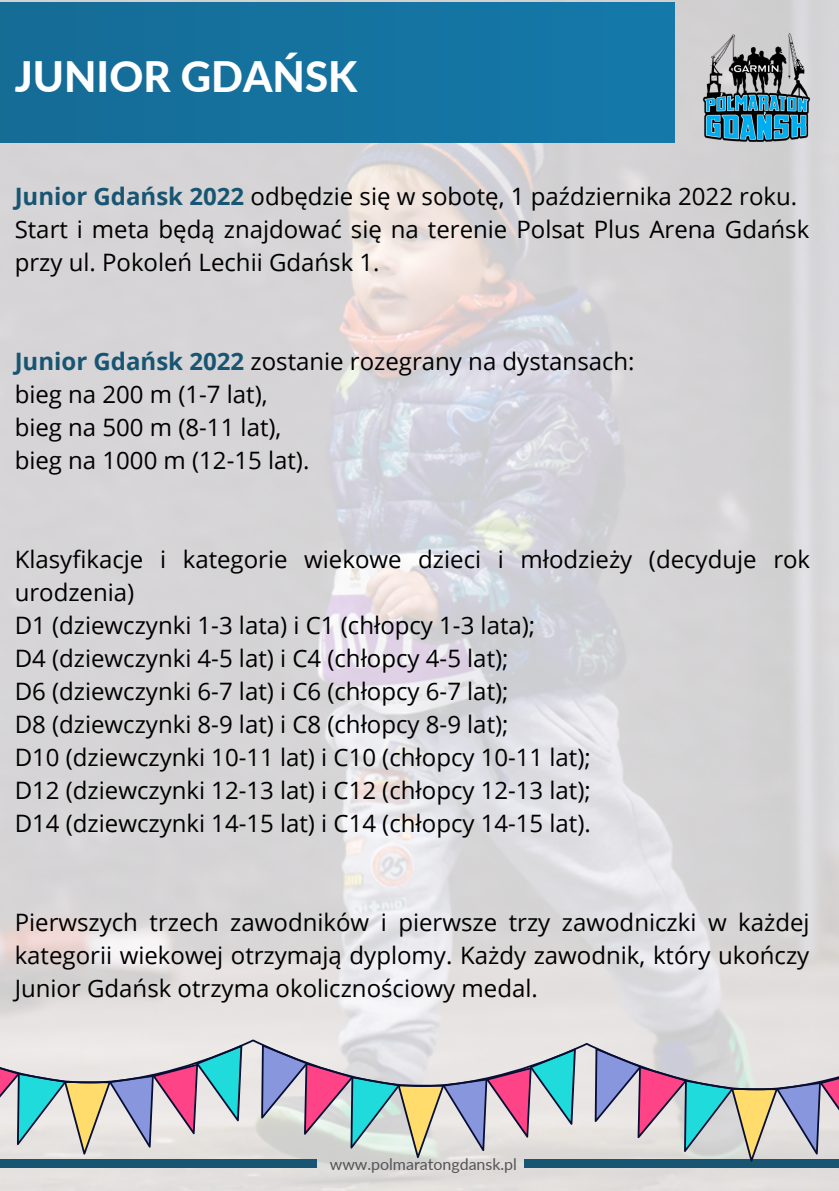
<style>
.page{position:relative;width:839px;height:1191px;background:#fff}
.page>*{position:absolute;margin:0;border:0;box-sizing:border-box;transform-origin:0 0}
.t1{font:800 42px "Lato";color:#fff}
.t2{font:24px/33px "Open Sans";color:#000}
.t3{font:16px "Lato";color:#545454}
.s1{font-weight:700;color:#185572}
</style>
<div class="page">
<img style="left:0;top:0;width:838px;height:1191px">
<div style="left:0;top:3px;width:674px;height:139px;background:#1572a0"></div>
<div style="left:524px;top:1159px;width:314px;height:9px;background:#185572"></div>
<div style="left:0;top:1159px;width:317px;height:9px;background:#185572"></div>
<img style="left:675px;top:3px;width:160px;height:139px">
<svg style="left:0;top:1036px;width:838px;height:126px;background:#c1c3c8"></svg>
<h1 class="t1" style="left:15px;top:51px;width:344px">JUNIOR GDAŃSK</h1>
<p class="t2" style="left:15px;top:179px;width:796px"><span class="s1">Junior Gdańsk 2022</span> odbędzie się w sobotę, 1 października 2022 roku.<br>Start i meta będą znajdować się na terenie Polsat Plus Arena Gdańsk przy ul. Pokoleń Lechii Gdańsk 1.</p>
<p class="t2" style="left:15px;top:344px;width:621px"><span class="s1">Junior Gdańsk 2022</span> zostanie rozegrany na dystansach: bieg na 200 m (1-7 lat),<br>bieg na 500 m (8-11 lat),<br>bieg na 1000 m (12-15 lat).</p>
<p class="t2" style="left:15px;top:542px;width:797px">Klasyfikacje i kategorie wiekowe dzieci i młodzieży (decyduje rok urodzenia)<br>D1 (dziewczynki 1-3 lata) i C1 (chłopcy 1-3 lata);<br>D4 (dziewczynki 4-5 lat) i C4 (chłopcy 4-5 lat);<br>D6 (dziewczynki 6-7 lat) i C6 (chłopcy 6-7 lat);<br>D8 (dziewczynki 8-9 lat) i C8 (chłopcy 8-9 lat);<br>D10 (dziewczynki 10-11 lat) i C10 (chłopcy 10-11 lat);<br>D12 (dziewczynki 12-13 lat) i C12 (chłopcy 12-13 lat);<br>D14 (dziewczynki 14-15 lat) i C14 (chłopcy 14-15 lat).</p>
<p class="t2" style="left:15px;top:905px;width:796px;text-align:justify">Pierwszych trzech zawodników i pierwsze trzy zawodniczki w każdej kategorii wiekowej otrzymają dyplomy. Każdy zawodnik, który ukończy Junior Gdańsk otrzyma okolicznościowy medal.</p>
<p class="t3" style="left:330px;top:1154px;width:189px">www.polmaratongdansk.pl</p>
</div>
